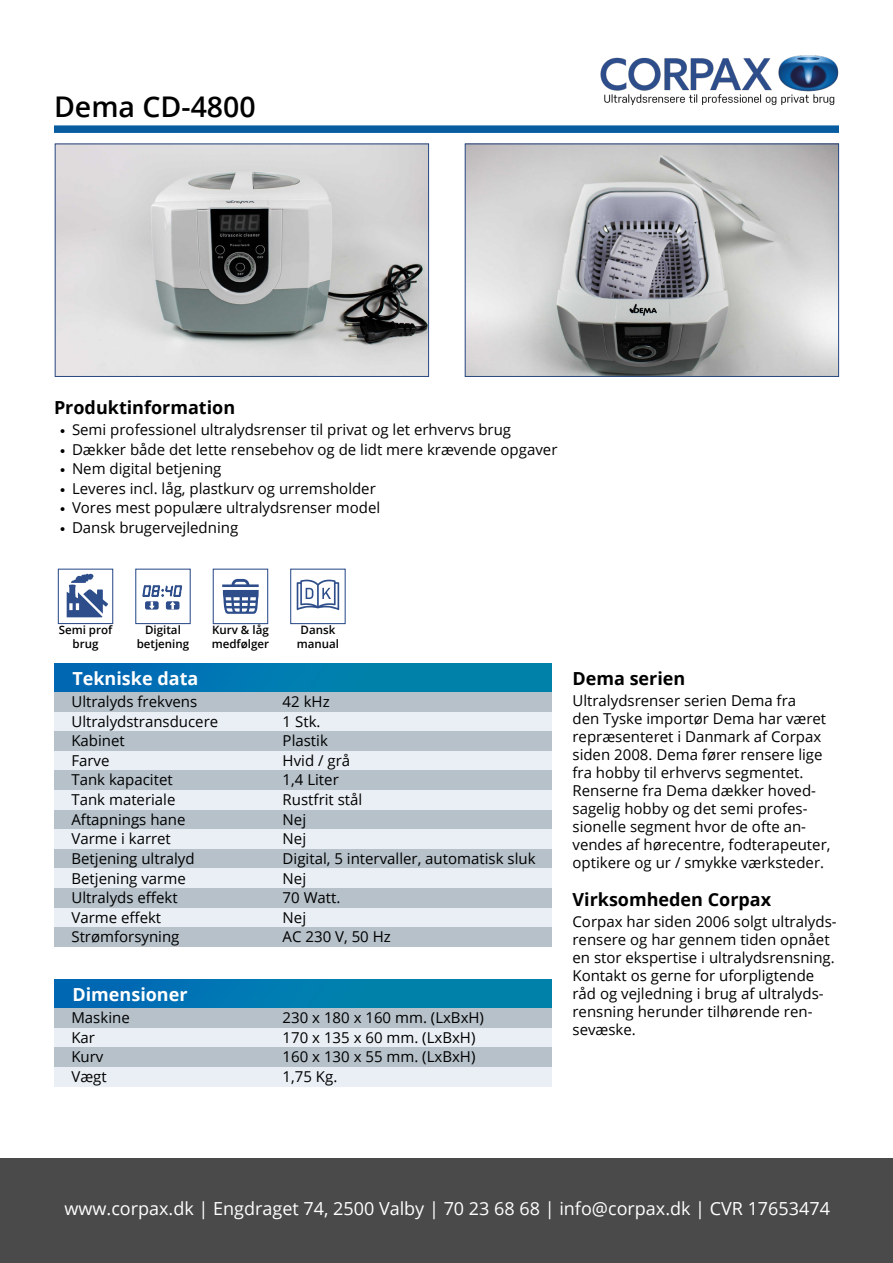
<style>
.page{position:relative;width:893px;height:1263px;background:#fff}
.page>*{position:absolute;margin:0;border:0;box-sizing:border-box;transform-origin:0 0}
.t1{font:600 28.5px "Open Sans";color:#000}
.t2{font:18px "Open Sans";color:#fff}
.t3{font:700 18px "Open Sans";color:#000}
.t4{font:700 18px "Open Sans";color:#fff}
.t5{font:15px/18px "Open Sans";color:#000}
.t6{font:600 11.55px/13.8px "Open Sans";color:#000;text-align:center}
.t7{font:600 11.55px/13.8px "Open Sans";color:#000;text-align:center}
.s1{font-family:"Myriad Pro";font-weight:700}
</style>
<div class="page">
<div style="left:54px;top:980px;width:497px;height:28px;background:linear-gradient(to right,#006ab6,#0088a8)"></div>
<div style="left:54px;top:664px;width:497px;height:28px;background:linear-gradient(to right,#006ab6,#0088a8)"></div>
<img style="left:600px;top:55px;width:239px;height:51px">
<img style="left:57px;top:146px;width:370px;height:229px">
<div style="left:55px;top:144px;width:374px;height:233px;border:1px solid #294780"></div>
<div style="left:54px;top:125px;width:785px;height:8px;background:#085da1"></div>
<img style="left:467px;top:146px;width:370px;height:229px">
<div style="left:465px;top:144px;width:374px;height:233px;border:1px solid #294780"></div>
<div style="left:0;top:1158px;width:893px;height:105px;background:#4b4a4b"></div>
<div style="left:54px;top:692px;width:497px;height:20px;background:#b6c1ca"></div>
<div style="left:54px;top:712px;width:497px;height:19px;background:#eaeff5"></div>
<div style="left:54px;top:731px;width:497px;height:20px;background:#b6c1ca"></div>
<div style="left:54px;top:751px;width:497px;height:19px;background:#eaeff5"></div>
<div style="left:54px;top:770px;width:497px;height:20px;background:#b6c1ca"></div>
<div style="left:54px;top:790px;width:497px;height:20px;background:#eaeff5"></div>
<div style="left:54px;top:810px;width:497px;height:19px;background:#b6c1ca"></div>
<div style="left:54px;top:829px;width:497px;height:20px;background:#eaeff5"></div>
<div style="left:54px;top:849px;width:497px;height:20px;background:#b6c1ca"></div>
<div style="left:54px;top:1008px;width:497px;height:20px;background:#b6c1ca"></div>
<div style="left:54px;top:1028px;width:497px;height:19px;background:#eaeff5"></div>
<div style="left:54px;top:1047px;width:497px;height:20px;background:#b6c1ca"></div>
<div style="left:54px;top:1067px;width:497px;height:20px;background:#eaeff5"></div>
<div style="left:213px;top:569px;width:55px;height:55px;border:1px solid #2d4d8b"></div>
<svg style="left:222px;top:579px;width:37px;height:35px"></svg>
<div style="left:290px;top:569px;width:56px;height:55px;border:1px solid #2d4d8b"></div>
<svg style="left:297px;top:580px;width:42px;height:30px"></svg>
<div style="left:135px;top:569px;width:56px;height:55px;border:1px solid #2d4d8b"></div>
<svg style="left:143px;top:585px;width:39px;height:25px"></svg>
<div style="left:54px;top:869px;width:497px;height:19px;background:#eaeff5"></div>
<div style="left:54px;top:888px;width:497px;height:20px;background:#b6c1ca"></div>
<div style="left:54px;top:908px;width:497px;height:19px;background:#eaeff5"></div>
<div style="left:54px;top:927px;width:497px;height:20px;background:#b6c1ca"></div>
<div style="left:58px;top:569px;width:55px;height:55px;border:1px solid #2d4d8b"></div>
<svg style="left:67px;top:573px;width:41px;height:44px"></svg>
<h1 class="t1" style="left:54px;top:87px;width:203px">Dema CD-4800</h1>
<p class="t3" style="left:54px;top:395px;width:183px">Produktinformation</p>
<p class="t5" style="left:60px;top:420px;width:453px"><span class="s1">•</span> Semi professionel ultralydsrenser til privat og let erhvervs brug</p>
<p class="t5" style="left:60px;top:440px;width:499px"><span class="s1">•</span> Dækker både det lette rensebehov og de lidt mere krævende opgaver</p>
<p class="t5" style="left:60px;top:459px;width:163px"><span class="s1">•</span> Nem digital betjening</p>
<p class="t5" style="left:60px;top:479px;width:317px"><span class="s1">•</span> Leveres incl. låg, plastkurv og urremsholder</p>
<p class="t5" style="left:60px;top:498px;width:322px"><span class="s1">•</span> Vores mest populære ultralydsrenser model</p>
<p class="t5" style="left:60px;top:518px;width:180px"><span class="s1">•</span> Dansk brugervejledning</p>
<p class="t7" style="left:59px;top:623px;width:55px">Semi prof brug</p>
<p class="t6" style="left:137px;top:623px;width:54px">Digital betjening</p>
<p class="t6" style="left:212px;top:623px;width:59px;text-align:left">Kurv &amp; låg medfølger</p>
<p class="t6" style="left:297px;top:623px;width:44px">Dansk manual</p>
<p class="t4" style="left:72px;top:665px;width:127px">Tekniske data</p>
<p class="t5" style="left:71px;top:692px;width:127px">Ultralyds frekvens</p>
<p class="t5" style="left:283px;top:692px;width:49px">42 kHz</p>
<p class="t5" style="left:71px;top:712px;width:148px">Ultralydstransducere</p>
<p class="t5" style="left:283px;top:712px;width:39px">1 Stk.</p>
<p class="t5" style="left:71px;top:731px;width:55px">Kabinet</p>
<p class="t5" style="left:283px;top:731px;width:47px">Plastik</p>
<p class="t5" style="left:71px;top:751px;width:40px">Farve</p>
<p class="t5" style="left:283px;top:751px;width:69px">Hvid / grå</p>
<p class="t5" style="left:71px;top:771px;width:103px">Tank kapacitet</p>
<p class="t5" style="left:283px;top:771px;width:58px">1,4 Liter</p>
<p class="t5" style="left:71px;top:790px;width:106px">Tank materiale</p>
<p class="t5" style="left:283px;top:790px;width:81px">Rustfrit stål</p>
<p class="t5" style="left:71px;top:810px;width:116px">Aftapnings hane</p>
<p class="t5" style="left:283px;top:810px;width:25px">Nej</p>
<p class="t5" style="left:71px;top:829px;width:101px">Varme i karret</p>
<p class="t5" style="left:283px;top:829px;width:25px">Nej</p>
<p class="t5" style="left:71px;top:849px;width:125px">Betjening ultralyd</p>
<p class="t5" style="left:283px;top:849px;width:254px">Digital, 5 intervaller, automatisk sluk</p>
<p class="t5" style="left:71px;top:869px;width:116px">Betjening varme</p>
<p class="t5" style="left:283px;top:869px;width:25px">Nej</p>
<p class="t5" style="left:71px;top:888px;width:108px">Ultralyds effekt</p>
<p class="t5" style="left:283px;top:888px;width:59px">70 Watt.</p>
<p class="t5" style="left:71px;top:908px;width:91px">Varme effekt</p>
<p class="t5" style="left:283px;top:908px;width:25px">Nej</p>
<p class="t5" style="left:71px;top:927px;width:110px">Strømforsyning</p>
<p class="t5" style="left:283px;top:927px;width:110px">AC 230 V, 50 Hz</p>
<p class="t4" style="left:72px;top:981px;width:117px">Dimensioner</p>
<p class="t5" style="left:71px;top:1008px;width:60px">Maskine</p>
<p class="t5" style="left:283px;top:1008px;width:203px">230 x 180 x 160 mm. (LxBxH)</p>
<p class="t5" style="left:71px;top:1028px;width:25px">Kar</p>
<p class="t5" style="left:283px;top:1028px;width:194px">170 x 135 x 60 mm. (LxBxH)</p>
<p class="t5" style="left:71px;top:1047px;width:34px">Kurv</p>
<p class="t5" style="left:283px;top:1047px;width:194px">160 x 130 x 55 mm. (LxBxH)</p>
<p class="t5" style="left:71px;top:1067px;width:37px">Vægt</p>
<p class="t5" style="left:283px;top:1067px;width:56px">1,75 Kg.</p>
<p class="t3" style="left:572px;top:665px;width:114px">Dema serien</p>
<p class="t5" style="left:572px;top:691px;width:259px">Ultralydsrenser serien Dema fra<br>den Tyske importør Dema har været repræsenteret i Danmark af Corpax siden 2008. Dema fører rensere lige fra hobby til erhvervs segmentet.<br>Renserne fra Dema dækker hoved&shy;sagelig hobby og det semi profes&shy;sionelle segment hvor de ofte an&shy;vendes af hørecentre, fodterapeuter, optikere og ur / smykke værksteder.</p>
<p class="t3" style="left:572px;top:886px;width:200px">Virksomheden Corpax</p>
<p class="t5" style="left:572px;top:912px;width:266px">Corpax har siden 2006 solgt ultralyds&shy;rensere og har gennem tiden opnået en stor ekspertise i ultralydsrensning.<br>Kontakt os gerne for uforpligtende råd og vejledning i brug af ultralyds&shy;rensning herunder tilhørende ren&shy;sevæske.</p>
<p class="t2" style="left:65px;top:1196px;width:767px">www.corpax.dk | Engdraget 74, 2500 Valby | 70 23 68 68 | info@corpax.dk | CVR 17653474</p>
</div>
